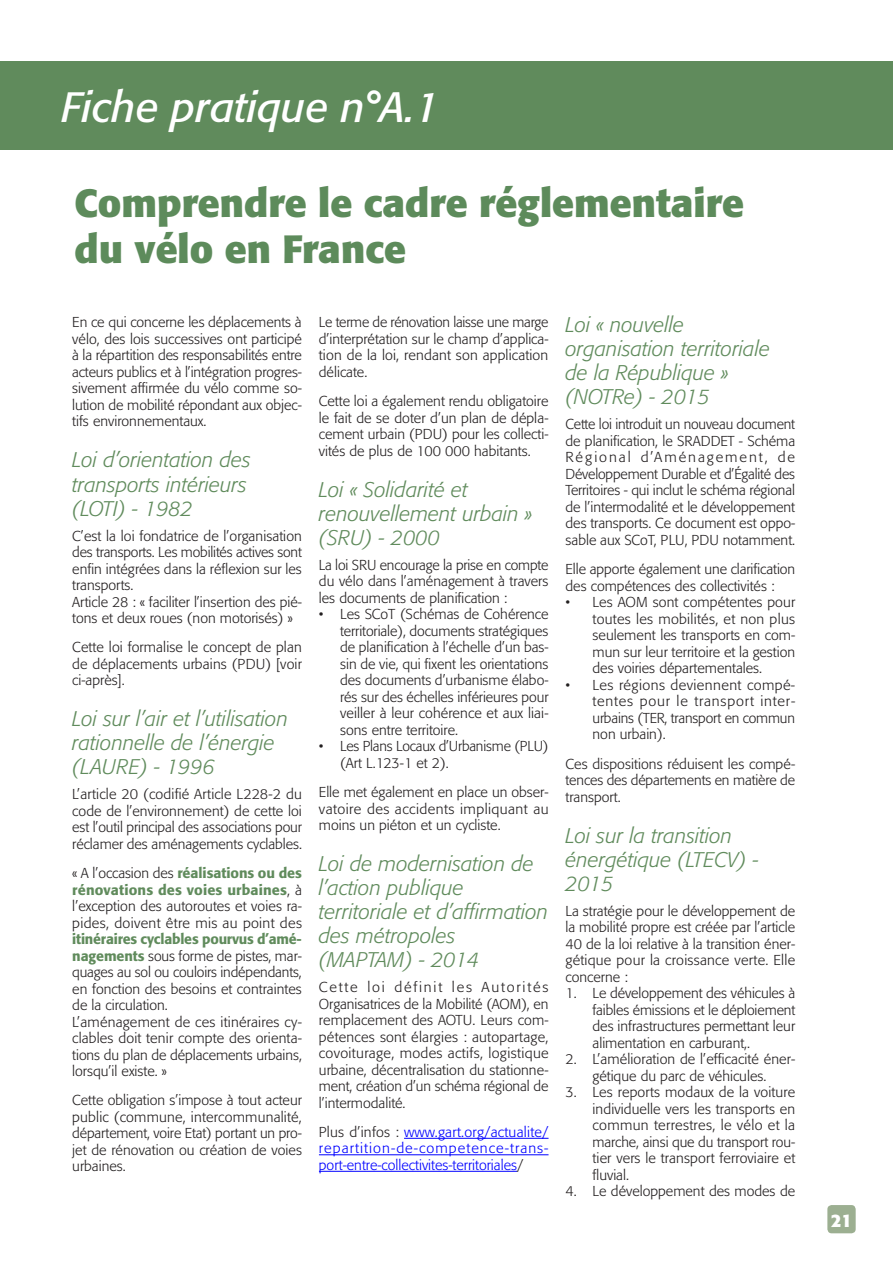
<style>
.page{position:relative;width:893px;height:1263px;background:#fff}
.page>*{position:absolute;margin:0;border:0;box-sizing:border-box;transform-origin:0 0}
.NO_Fiche_Chapeau{font:italic 42px "Formata";color:#fff}
.NO_Fiche_Titre_1{font:700 39px/46.5px "Formata";color:#5d8b5b}
.NO_Fiche_Chapeau_2{font:italic 300 21px/24px "Formata";color:#608b5c}
._5__texte_exergue{font:700 18px "Formata";color:#fff}
._3__txt_descriptif{font:300 14.25px/16.5px "Formata";color:#231f20;text-align:justify}
._3__txt_descriptif-2{font:300 14.25px/16.5px "Formata";color:#00f;text-align:justify}
.s1{font-weight:500;color:#608b5c}
.s2{color:#231f20}
</style>
<div class="page">
<div style="left:0;top:62px;width:893px;height:88px;background:#608b5c"></div>
<div style="left:827px;top:1205px;width:29px;height:28px;background:#9caf91;border-radius:4px"></div>
<hr style="left:404px;top:1138px;width:145px;height:1px;background:#00f">
<hr style="left:319px;top:1154px;width:230px;height:1px;background:#00f">
<hr style="left:319px;top:1171px;width:198px;height:1px;background:#00f">
<p class="NO_Fiche_Chapeau" style="left:62px;top:82px;width:379px">Fiche pratique n°A.1</p>
<p class="NO_Fiche_Titre_1" style="left:74px;top:180px;width:671px">Comprendre le cadre réglementaire du vélo en France</p>
<p class="_3__txt_descriptif" style="left:72px;top:314px;width:231px">En ce qui concerne les déplacements à vélo, des lois successives ont participé à la répartition des responsabilités entre acteurs publics et à l’intégration progres&shy;sivement affirmée du vélo comme so&shy;lution de mobilité répondant aux objec&shy;tifs environnementaux.</p>
<p class="NO_Fiche_Chapeau_2" style="left:72px;top:448px;width:180px">Loi d’orientation des transports intérieurs (LOTI) - 1982</p>
<p class="_3__txt_descriptif" style="left:72px;top:527px;width:231px">C’est la loi fondatrice de l’organisation des transports. Les mobilités actives sont enfin intégrées dans la réflexion sur les transports.</p>
<p class="_3__txt_descriptif" style="left:72px;top:593px;width:231px">Article 28 : « faciliter l’insertion des pié&shy;tons et deux roues (non motorisés) »</p>
<p class="_3__txt_descriptif" style="left:72px;top:639px;width:231px">Cette loi formalise le concept de plan de déplacements urbains (PDU) [voir ci-après].</p>
<p class="NO_Fiche_Chapeau_2" style="left:72px;top:707px;width:217px">Loi sur l’air et l’utilisation rationnelle de l’énergie (LAURE) - 1996</p>
<p class="_3__txt_descriptif" style="left:72px;top:786px;width:231px">L’article 20 (codifié Article L228-2 du code de l’environnement) de cette loi est l’outil principal des associations pour réclamer des aménagements cyclables.</p>
<p class="_3__txt_descriptif" style="left:72px;top:865px;width:231px">« A l’occasion des <span class="s1">réalisations ou des rénovations des voies urbaines</span>, à l’exception des autoroutes et voies ra&shy;pides, doivent être mis au point des <span class="s1">itinéraires cyclables pourvus d’amé&shy;nagements</span> sous forme de pistes, mar&shy;quages au sol ou couloirs indépendants, en fonction des besoins et contraintes de la circulation.</p>
<p class="_3__txt_descriptif" style="left:72px;top:1013px;width:231px">L’aménagement de ces itinéraires cy&shy;clables doit tenir compte des orienta&shy;tions du plan de déplacements urbains, lorsqu’il existe. »</p>
<p class="_3__txt_descriptif" style="left:72px;top:1092px;width:231px">Cette obligation s’impose à tout acteur public (commune, intercommunalité, département, voire Etat) portant un pro&shy;jet de rénovation ou création de voies urbaines.</p>
<p class="_3__txt_descriptif" style="left:319px;top:314px;width:231px">Le terme de rénovation laisse une marge d’interprétation sur le champ d’applica&shy;tion de la loi, rendant son application délicate.</p>
<p class="_3__txt_descriptif" style="left:319px;top:393px;width:231px">Cette loi a également rendu obligatoire le fait de se doter d’un plan de dépla&shy;cement urbain (PDU) pour les collecti&shy;vités de plus de 100 000 habitants.</p>
<p class="NO_Fiche_Chapeau_2" style="left:319px;top:477px;width:215px">Loi « Solidarité et renouvellement urbain » (SRU) - 2000</p>
<p class="_3__txt_descriptif" style="left:319px;top:557px;width:231px">La loi SRU encourage la prise en compte du vélo dans l’aménagement à travers les documents de planification :</p>
<p class="_3__txt_descriptif" style="left:340px;top:606px;width:210px;text-indent:-21px">• Les SCoT (Schémas de Cohérence territoriale), documents stratégiques de planification à l’échelle d’un bas&shy;sin de vie, qui fixent les orientations des documents d’urbanisme élabo&shy;rés sur des échelles inférieures pour veiller à leur cohérence et aux liai&shy;sons entre territoire.</p>
<p class="_3__txt_descriptif" style="left:340px;top:738px;width:210px;text-indent:-21px">• Les Plans Locaux d’Urbanisme (PLU) (Art L.123-1 et 2).</p>
<p class="_3__txt_descriptif" style="left:319px;top:784px;width:231px">Elle met également en place un obser&shy;vatoire des accidents impliquant au moins un piéton et un cycliste.</p>
<p class="NO_Fiche_Chapeau_2" style="left:319px;top:852px;width:231px">Loi de modernisation de l’action publique territoriale et d’affirmation des métropoles (MAPTAM) - 2014</p>
<p class="_3__txt_descriptif" style="left:319px;top:979px;width:231px">Cette loi définit les Autorités Organisatrices de la Mobilité (AOM), en remplacement des AOTU. Leurs com&shy;pétences sont élargies : autopartage, covoiturage, modes actifs, logistique urbaine, décentralisation du stationne&shy;ment, création d’un schéma régional de l’intermodalité.</p>
<p class="_3__txt_descriptif-2" style="left:319px;top:1124px;width:231px"><span class="s2">Plus d’infos :</span> www.gart.org/actualite/ repartition-de-competence-trans&shy;port-entre-collectivites-territoriales<span class="s2">/</span></p>
<p class="NO_Fiche_Chapeau_2" style="left:566px;top:313px;width:206px">Loi « nouvelle organisation territoriale de la République » (NOTRe) - 2015</p>
<p class="_3__txt_descriptif" style="left:566px;top:416px;width:231px">Cette loi introduit un nouveau document de planification, le SRADDET - Schéma Régional d’Aménagement, de Développement Durable et d’Égalité des Territoires - qui inclut le schéma régional de l’intermodalité et le développement des transports. Ce document est oppo&shy;sable aux SCoT, PLU, PDU notamment.</p>
<p class="_3__txt_descriptif" style="left:566px;top:561px;width:231px">Elle apporte également une clarification des compétences des collectivités :</p>
<p class="_3__txt_descriptif" style="left:593px;top:594px;width:204px;text-indent:-27px">• Les AOM sont compétentes pour toutes les mobilités, et non plus seulement les transports en com&shy;mun sur leur territoire et la gestion des voiries départementales.</p>
<p class="_3__txt_descriptif" style="left:593px;top:677px;width:204px;text-indent:-27px">• Les régions deviennent compé&shy;tentes pour le transport inter&shy;urbains (TER, transport en commun non urbain).</p>
<p class="_3__txt_descriptif" style="left:566px;top:755px;width:231px">Ces dispositions réduisent les compé&shy;tences des départements en matière de transport.</p>
<p class="NO_Fiche_Chapeau_2" style="left:566px;top:823px;width:195px">Loi sur la transition énergétique (LTECV) -<br>2015</p>
<p class="_3__txt_descriptif" style="left:566px;top:902px;width:231px">La stratégie pour le développement de la mobilité propre est créée par l’article 40 de la loi relative à la transition éner&shy;gétique pour la croissance verte. Elle concerne :</p>
<p class="_3__txt_descriptif" style="left:593px;top:985px;width:204px;text-indent:-27px">1. Le développement des véhicules à faibles émissions et le déploiement des infrastructures permettant leur alimentation en carburant,.</p>
<p class="_3__txt_descriptif" style="left:566px;top:1051px;width:231px;text-align:center">2. L’amélioration de l’efficacité éner&shy;gétique du parc de véhicules.</p>
<p class="_3__txt_descriptif" style="left:593px;top:1084px;width:204px;text-indent:-27px">3. Les reports modaux de la voiture individuelle vers les transports en commun terrestres, le vélo et la marche, ainsi que du transport rou&shy;tier vers le transport ferroviaire et fluvial.</p>
<p class="_3__txt_descriptif" style="left:566px;top:1183px;width:231px">4. Le développement des modes de</p>
<p class="_5__texte_exergue" style="left:831px;top:1209px;width:22px">21</p>
</div>
